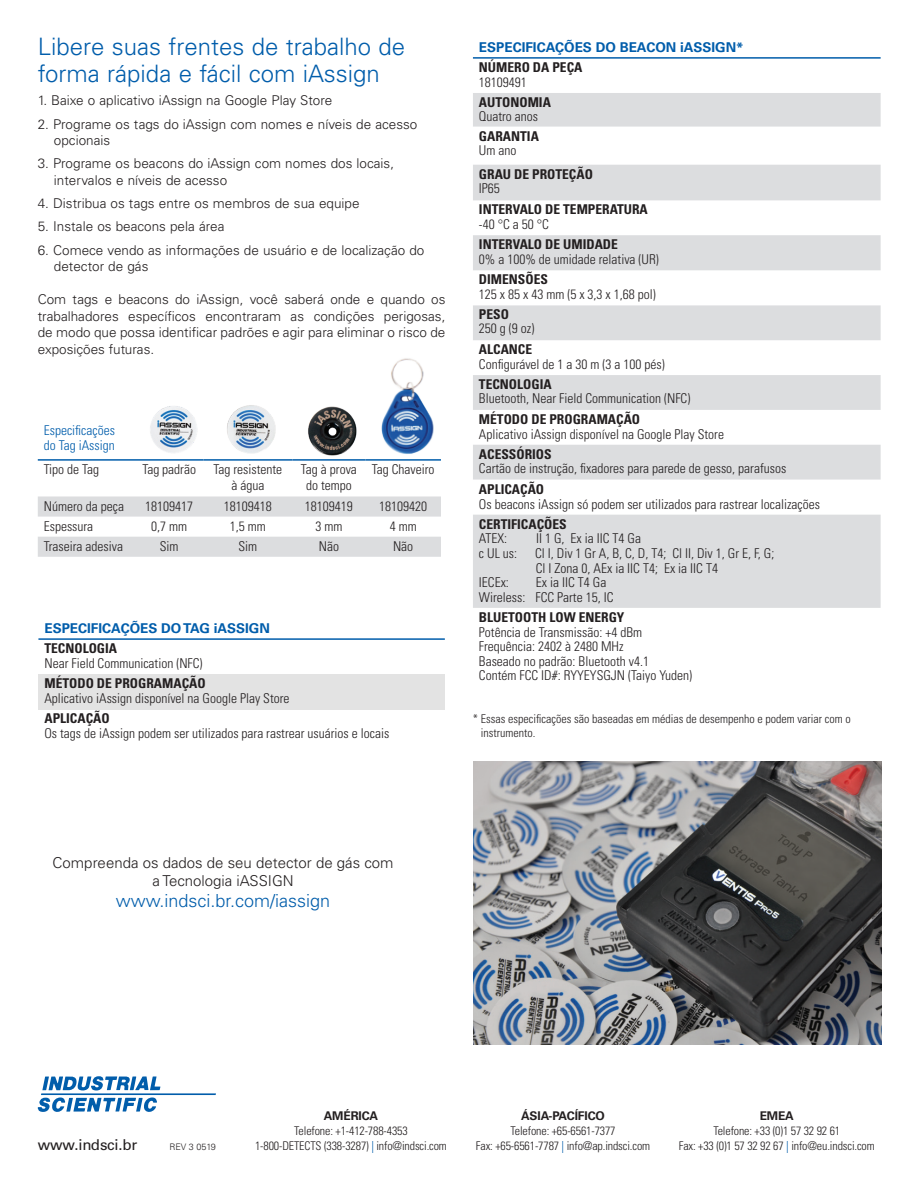
<style>
.page{position:relative;width:918px;height:1188px;background:#fff}
.page>*{position:absolute;margin:0;border:0;box-sizing:border-box;transform-origin:0 0}
.t1{font:300 24px/27px "Univers LT Std";color:#015dab}
.t2{font:300 18px "Univers LT Std";color:#015dab}
.t3{font:300 15px/18px "Univers LT Std";color:#231f20;text-align:center}
.t4{font:15px "Univers LT Std";letter-spacing:-.01em;color:#231f20}
.t5{font:300 condensed 13.5px/14.5px "Univers LT Std";color:#231f20}
.t6{font:300 13.5px/16.5px "Univers LT Std";color:#231f20}
.t7{font:700 condensed 13.5px "Univers LT Std";color:#231f20}
.t8{font:700 13.5px "Univers LT Std";color:#015dab}
.t9{font:300 condensed 13.5px/15px "Univers LT Std";color:#015dab}
.t10{font:300 condensed 12px/15px "Univers LT Std";letter-spacing:-.01em;color:#231f20;text-align:center}
.t11{font:700 12px "Univers LT Std";letter-spacing:-.01em;color:#231f20}
.t12{font:300 9px "Univers LT Std";color:#231f20}
.s1{color:#015dab}
</style>
<div class="page">
<svg style="left:473px;top:93px;width:408px;height:515px;fill:#dcdddf"></svg>
<hr style="left:473px;top:57px;width:408px;height:2px;background:#015dab">
<div style="left:38px;top:674px;width:407px;height:35px;background:#e3e3e3"></div>
<hr style="left:38px;top:638px;width:407px;height:2px;background:#015dab">
<svg style="left:38px;top:496px;width:403px;height:61px"></svg>
<hr style="left:38px;top:459px;width:97px;height:2px;background:#015dab">
<hr style="left:135px;top:459px;width:68px;height:2px;background:#015dab">
<hr style="left:203px;top:459px;width:90px;height:2px;background:#015dab">
<hr style="left:292px;top:459px;width:73px;height:2px;background:#015dab">
<hr style="left:365px;top:459px;width:76px;height:2px;background:#015dab">
<img style="left:150px;top:406px;width:47px;height:47px">
<img style="left:381px;top:358px;width:53px;height:96px">
<img style="left:308px;top:406px;width:49px;height:50px">
<img style="left:227px;top:405px;width:49px;height:48px">
<svg style="left:42px;top:1076px;width:119px;height:15px"></svg>
<hr style="left:41px;top:1093px;width:175px;height:2px;background:#015dab">
<svg style="left:37px;top:1097px;width:120px;height:15px"></svg>
<img style="left:474px;top:761px;width:407px;height:284px">
<h1 class="t1" style="left:38px;top:33px;width:369px">Libere suas frentes de trabalho de forma rápida e fácil com iAssign</h1>
<p class="t6" style="left:38px;top:92px;width:296px">1. Baixe o aplicativo iAssign na Google Play Store</p>
<p class="t6" style="left:54px;top:116px;width:365px;text-indent:-16px">2. Programe os tags do iAssign com nomes e níveis de acesso opcionais</p>
<p class="t6" style="left:54px;top:155px;width:342px;text-indent:-16px">3. Programe os beacons do iAssign com nomes dos locais, intervalos e níveis de acesso</p>
<p class="t6" style="left:38px;top:195px;width:323px">4. Distribua os tags entre os membros de sua equipe</p>
<p class="t6" style="left:38px;top:218px;width:188px">5. Instale os beacons pela área</p>
<p class="t6" style="left:54px;top:242px;width:372px;text-indent:-16px">6. Comece vendo as informações de usuário e de localização do detector de gás</p>
<p class="t6" style="left:38px;top:291px;width:409px;text-align:justify">Com tags e beacons do iAssign, você saberá onde e quando os trabalhadores específicos encontraram as condições perigosas, de modo que possa identificar padrões e agir para eliminar o risco de exposições futuras.</p>
<p class="t9" style="left:44px;top:423px;width:73px">Especificações do Tag iAssign</p>
<p class="t5" style="left:44px;top:462px;width:57px">Tipo de Tag</p>
<p class="t5" style="left:142px;top:462px;width:55px">Tag padrão</p>
<p class="t5" style="left:214px;top:461px;width:70px;line-height:16.5px;text-align:center">Tag resistente à água</p>
<p class="t5" style="left:301px;top:461px;width:57px;line-height:16.5px;text-align:center">Tag à prova do tempo</p>
<p class="t5" style="left:372px;top:462px;width:64px">Tag Chaveiro</p>
<p class="t5" style="left:44px;top:499px;width:82px">Número da peça</p>
<p class="t5" style="left:145px;top:499px;width:49px">18109417</p>
<p class="t5" style="left:224px;top:499px;width:49px">18109418</p>
<p class="t5" style="left:305px;top:499px;width:49px">18109419</p>
<p class="t5" style="left:379px;top:499px;width:49px">18109420</p>
<p class="t5" style="left:44px;top:519px;width:51px">Espessura</p>
<p class="t5" style="left:151px;top:519px;width:37px">0,7 mm</p>
<p class="t5" style="left:230px;top:519px;width:37px">1,5 mm</p>
<p class="t5" style="left:315px;top:519px;width:28px">3 mm</p>
<p class="t5" style="left:390px;top:519px;width:29px">4 mm</p>
<p class="t5" style="left:44px;top:539px;width:81px">Traseira adesiva</p>
<p class="t5" style="left:160px;top:539px;width:20px">Sim</p>
<p class="t5" style="left:239px;top:539px;width:20px">Sim</p>
<p class="t5" style="left:319px;top:539px;width:22px">Não</p>
<p class="t5" style="left:393px;top:539px;width:22px">Não</p>
<p class="t8" style="left:44px;top:620px;width:227px">ESPECIFICAÇÕES DO TAG iASSIGN</p>
<p class="t7" style="left:44px;top:640px;width:74px">TECNOLOGIA</p>
<p class="t5" style="left:44px;top:656px;width:160px">Near Field Communication (NFC)</p>
<p class="t7" style="left:44px;top:675px;width:163px">MÉTODO DE PROGRAMAÇÃO</p>
<p class="t5" style="left:44px;top:691px;width:247px">Aplicativo iAssign disponível na Google Play Store</p>
<p class="t7" style="left:44px;top:710px;width:67px">APLICAÇÃO</p>
<p class="t5" style="left:44px;top:726px;width:346px">Os tags de iAssign podem ser utilizados para rastrear usuários e locais</p>
<p class="t8" style="left:479px;top:39px;width:266px">ESPECIFICAÇÕES DO BEACON iASSIGN*</p>
<p class="t7" style="left:479px;top:59px;width:105px">NÚMERO DA PEÇA</p>
<p class="t5" style="left:479px;top:75px;width:49px">18109491</p>
<p class="t7" style="left:479px;top:94px;width:73px">AUTONOMIA</p>
<p class="t5" style="left:479px;top:109px;width:61px">Quatro anos</p>
<p class="t7" style="left:479px;top:128px;width:62px">GARANTIA</p>
<p class="t5" style="left:479px;top:143px;width:39px">Um ano</p>
<p class="t7" style="left:479px;top:166px;width:116px">GRAU DE PROTEÇÃO</p>
<p class="t5" style="left:479px;top:181px;width:22px">IP65</p>
<p class="t7" style="left:479px;top:201px;width:170px">INTERVALO DE TEMPERATURA</p>
<p class="t5" style="left:479px;top:217px;width:72px">-40 °C a 50 °C</p>
<p class="t7" style="left:479px;top:236px;width:140px">INTERVALO DE UMIDADE</p>
<p class="t5" style="left:479px;top:252px;width:181px">0% a 100% de umidade relativa (UR)</p>
<p class="t7" style="left:479px;top:271px;width:71px">DIMENSÕES</p>
<p class="t5" style="left:479px;top:287px;width:178px">125 x 85 x 43 mm (5 x 3,3 x 1,68 pol)</p>
<p class="t7" style="left:479px;top:306px;width:32px">PESO</p>
<p class="t5" style="left:479px;top:321px;width:57px">250 g (9 oz)</p>
<p class="t7" style="left:479px;top:341px;width:55px">ALCANCE</p>
<p class="t5" style="left:479px;top:357px;width:187px">Configurável de 1 a 30 m (3 a 100 pés)</p>
<p class="t7" style="left:479px;top:376px;width:74px">TECNOLOGIA</p>
<p class="t5" style="left:479px;top:391px;width:213px">Bluetooth, Near Field Communication (NFC)</p>
<p class="t7" style="left:479px;top:411px;width:163px">MÉTODO DE PROGRAMAÇÃO</p>
<p class="t5" style="left:479px;top:427px;width:247px">Aplicativo iAssign disponível na Google Play Store</p>
<p class="t7" style="left:479px;top:446px;width:74px">ACESSÓRIOS</p>
<p class="t5" style="left:479px;top:461px;width:309px">Cartão de instrução, fixadores para parede de gesso, parafusos</p>
<p class="t7" style="left:479px;top:481px;width:67px">APLICAÇÃO</p>
<p class="t5" style="left:479px;top:497px;width:343px">Os beacons iAssign só podem ser utilizados para rastrear localizações</p>
<p class="t7" style="left:479px;top:516px;width:89px">CERTIFICAÇÕES</p>
<p class="t5" style="left:479px;top:531px;width:30px">ATEX:</p>
<p class="t5" style="left:536px;top:531px;width:106px">II 1 G, Ex ia IIC T4 Ga</p>
<p class="t5" style="left:479px;top:546px;width:40px">c UL us:</p>
<p class="t5" style="left:535px;top:546px;width:241px">Cl I, Div 1 Gr A, B, C, D, T4; Cl II, Div 1, Gr E, F, G;<br>Cl I Zona 0, AEx ia IIC T4; Ex ia IIC T4</p>
<p class="t5" style="left:479px;top:575px;width:31px">IECEx:</p>
<p class="t5" style="left:479px;top:575px;width:136px;text-indent:57px">Ex ia IIC T4 Ga<br>Wireless: FCC Parte 15, IC</p>
<p class="t7" style="left:479px;top:609px;width:147px">BLUETOOTH LOW ENERGY</p>
<p class="t5" style="left:479px;top:625px;width:215px">Potência de Transmissão: +4 dBm Frequência: 2402 à 2480 MHz<br>Baseado no padrão: Bluetooth v4.1<br>Contém FCC ID#: RYYEYSGJN (Taiyo Yuden)</p>
<p class="t10" style="left:481px;top:712px;width:371px;line-height:13.5px;text-align:left;text-indent:-8px">* Essas especificações são baseadas em médias de desempenho e podem variar com o instrumento.</p>
<p class="t3" style="left:53px;top:853px;width:342px">Compreenda os dados de seu detector de gás com a Tecnologia iASSIGN</p>
<h2 class="t2" style="left:116px;top:889px;width:216px">www.indsci.br.com/iassign</h2>
<p class="t4" style="left:38px;top:1136px;width:101px">www.indsci.br</p>
<p class="t12" style="left:169px;top:1142px;width:48px">REV 3 0519</p>
<p class="t11" style="left:324px;top:1109px;width:56px">AMÉRICA</p>
<p class="t10" style="left:255px;top:1123px;width:193px">Telefone: +1-412-788-4353<br>1-800-DETECTS (338-3287) <span class="s1">|</span> info@indsci.com</p>
<p class="t11" style="left:521px;top:1109px;width:85px">ÁSIA-PACÍFICO</p>
<p class="t10" style="left:476px;top:1123px;width:176px">Telefone: +65-6561-7377<br>Fax: +65-6561-7787 <span class="s1">|</span> info@ap.indsci.com</p>
<p class="t11" style="left:760px;top:1109px;width:36px">EMEA</p>
<p class="t10" style="left:679px;top:1123px;width:198px">Telefone: +33 (0)1 57 32 92 61<br>Fax: +33 (0)1 57 32 92 67 <span class="s1">|</span> info@eu.indsci.com</p>
</div>
